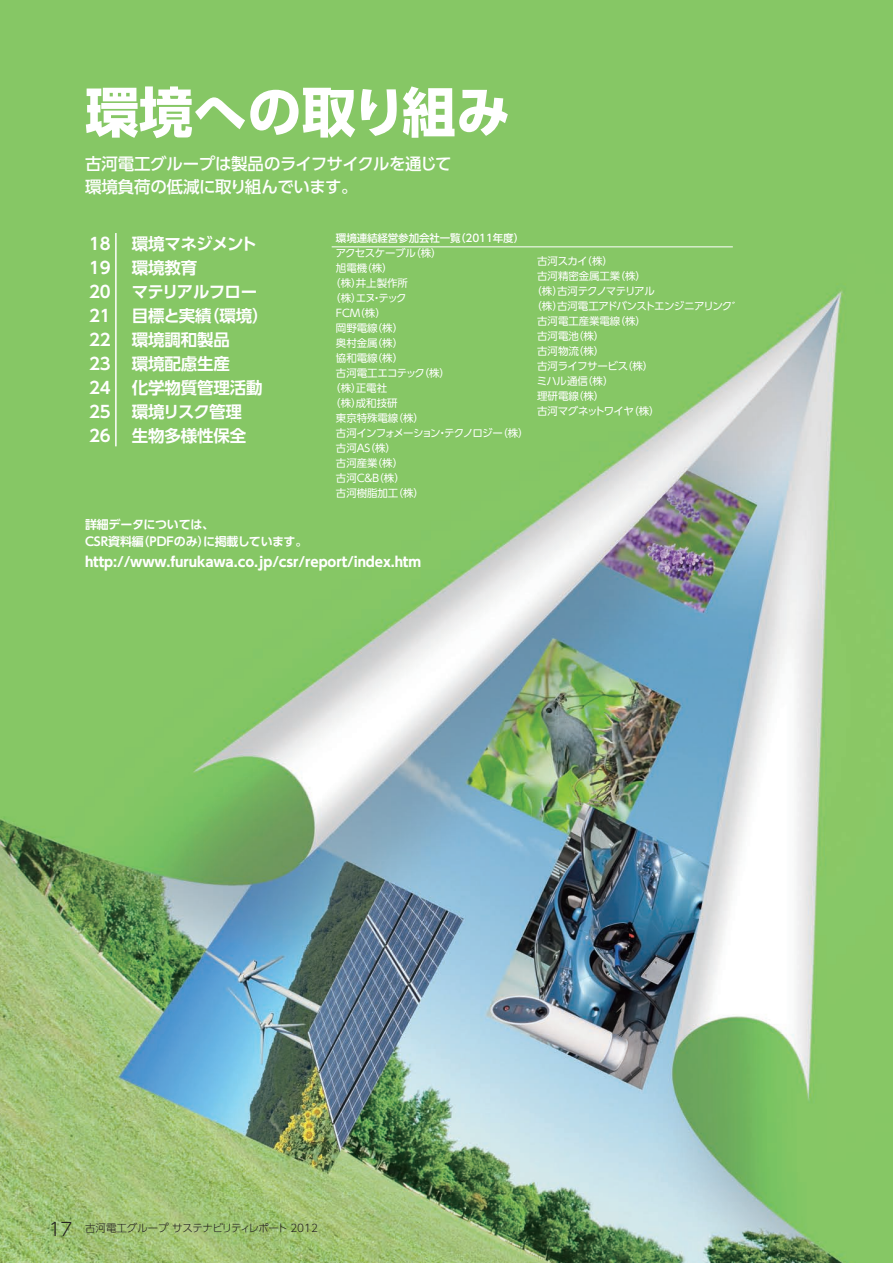
<style>
.page{position:relative;width:893px;height:1263px;background:#fff}
.page>*{position:absolute;margin:0;border:0;box-sizing:border-box;transform-origin:0 0}
.t1{font:700 54px "UD Shin Go Pro";color:#fff}
.t2{font:700 16.5px/24px "UD Shin Go Pro De";letter-spacing:-.01em;color:#fff;text-align:justify}
.t3{font:500 16.5px/22.5px "UD Shin Go Pro";letter-spacing:-.02em;color:#fff}
.t4{font:700 13.5px "UD Shin Go Pro";letter-spacing:-.01em;color:#fff}
.t5{font:700 12px/16.5px "UD Shin Go Pro De";letter-spacing:-.015em;color:#fff}
.t6{font:10.5px "UD Shin Go Pro";letter-spacing:-.015em;color:#fff}
.t7{font:10.5px "UD Shin Go Pro";letter-spacing:-.09em;color:#fff}
.t8{font:300 10.5px "UD Shin Go Pro";letter-spacing:-.015em;color:#231f20}
.t9{font:10.5px "UD Shin Go Pro";letter-spacing:-.045em;color:#fff}
.t10{font:10.5px "UD Shin Go Pro";letter-spacing:-.065em;color:#fff}
.t11{font:500 10.5px "UD Shin Go Pro";letter-spacing:-.01em;color:#fff}
.t12{font:10.5px "UD Shin Go Pro";letter-spacing:-.04em;color:#fff}
.t13{font:10.5px "UD Shin Go Pro";letter-spacing:-.05em;color:#fff}
.s1{font-size:18px}
</style>
<div class="page">
<img style="left:0;top:0;width:893px;height:1263px">
<hr style="left:115px;top:233px;width:2px;height:213px;background:#fff">
<hr style="left:332px;top:247px;width:401px;height:1px;background:#fff">
<p class="t1" style="left:85px;top:68px;width:427px">環境への取り組み</p>
<p class="t3" style="left:85px;top:152px;width:368px">古河電工グループは製品のライフサイクルを通じて環境負荷の低減に取り組んでいます。</p>
<p class="t2" style="left:89px;top:231px;width:23px">18<br>19<br>20<br>21<br>22<br>23<br>24<br>25<br>26</p>
<p class="t2" style="left:132px;top:231px;width:138px;text-align:left">環境マネジメント環境教育<br>マテリアルフロー目標と実績（環境）環境調和製品<br>環境配慮生産<br>化学物質管理活動環境リスク管理<br>生物多様性保全</p>
<p class="t11" style="left:336px;top:230px;width:190px">環境連結経営参加会社一覧（2011年度）</p>
<p class="t13" style="left:336px;top:245px;width:107px">アクセスケーブル（株）</p>
<p class="t6" style="left:336px;top:260px;width:58px">旭電機（株）</p>
<p class="t6" style="left:330px;top:275px;width:79px">（株）井上製作所</p>
<p class="t6" style="left:330px;top:290px;width:78px">（株）エヌ・テック</p>
<p class="t6" style="left:334px;top:305px;width:53px">ＦＣＭ（株）</p>
<p class="t6" style="left:336px;top:320px;width:69px">岡野電線（株）</p>
<p class="t6" style="left:336px;top:335px;width:69px">奥村金属（株）</p>
<p class="t6" style="left:336px;top:350px;width:69px">協和電線（株）</p>
<p class="t9" style="left:336px;top:365px;width:116px">古河電工エコテック（株）</p>
<p class="t6" style="left:330px;top:380px;width:58px">（株）正電社</p>
<p class="t6" style="left:330px;top:395px;width:69px">（株）成和技研</p>
<p class="t6" style="left:336px;top:410px;width:90px">東京特殊電線（株）</p>
<p class="t7" style="left:336px;top:425px;width:194px">古河インフォメーション・テクノロジー（株）</p>
<p class="t6" style="left:336px;top:440px;width:62px">古河ＡＳ（株）</p>
<p class="t6" style="left:336px;top:455px;width:69px">古河産業（株）</p>
<p class="t6" style="left:336px;top:470px;width:70px">古河Ｃ＆Ｂ（株）</p>
<p class="t6" style="left:336px;top:485px;width:90px">古河樹脂加工（株）</p>
<p class="t5" style="left:85px;top:516px;width:224px">詳細データについては、<br>CSR資料編（PDFのみ）に掲載しています。</p>
<p class="t4" style="left:85px;top:551px;width:338px">http://www.furukawa.co.jp/csr/report/index.htm</p>
<p class="t6" style="left:537px;top:252px;width:77px">古河スカイ（株）</p>
<p class="t6" style="left:537px;top:268px;width:110px">古河精密金属工業（株）</p>
<p class="t7" style="left:532px;top:283px;width:125px">（株）古河テクノマテリアル</p>
<p class="t10" style="left:532px;top:298px;width:207px">（株）古河電工アドバンストエンジニアリンクﾞ</p>
<p class="t6" style="left:537px;top:313px;width:110px">古河電工産業電線（株）</p>
<p class="t6" style="left:537px;top:328px;width:69px">古河電池（株）</p>
<p class="t6" style="left:537px;top:343px;width:69px">古河物流（株）</p>
<p class="t12" style="left:537px;top:358px;width:118px">古河ライフサービス（株）</p>
<p class="t6" style="left:537px;top:373px;width:78px">ミハル通信（株）</p>
<p class="t6" style="left:537px;top:388px;width:69px">理研電線（株）</p>
<p class="t9" style="left:537px;top:403px;width:124px">古河マグネットワイヤ（株）</p>
<p class="t8" style="left:49px;top:1219px;width:271px"><span class="s1">17</span> 古河電工グループ サステナビリティレポート 2012</p>
</div>
